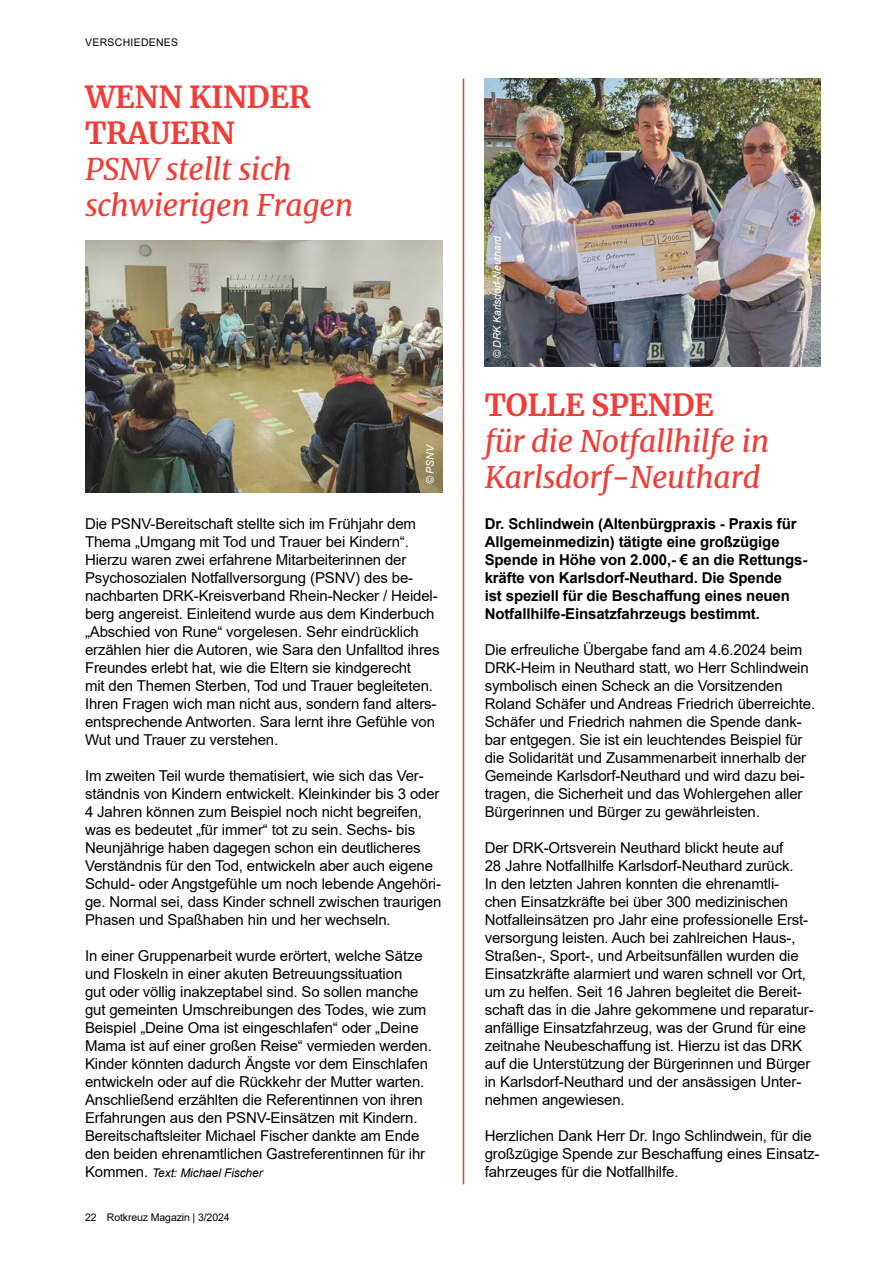
<style>
.page{position:relative;width:893px;height:1263px;background:#fff}
.page>*{position:absolute;margin:0;border:0;box-sizing:border-box;transform-origin:0 0}
.t1{font:italic 30px/36px "Merriweather";letter-spacing:-.01em;color:#f13d37}
.t2{font:700 30px/36px "Merriweather";letter-spacing:-.01em;color:#f13d37}
.t3{font:15px/18px "Arial";letter-spacing:-.01em;color:#000}
.t4{font:700 15px/18px "Arial";letter-spacing:-.01em;color:#000}
.t5{font:italic 12px "Arial";letter-spacing:-.01em;color:#000}
.t6{font:italic 10.5px "Arial";letter-spacing:-.01em;color:#fff}
.t7{font:10.5px "Arial";letter-spacing:-.01em;color:#000}
.t8{font:10.5px "Arial";letter-spacing:.025em;color:#000}
.s1{font-style:normal;font-size:15px}
</style>
<div class="page">
<img style="left:85px;top:241px;width:357px;height:252px">
<hr style="left:463px;top:79px;width:1px;height:1105px;background:#f13d37">
<img style="left:485px;top:79px;width:336px;height:288px">
<p class="t8" style="left:85px;top:35px;width:94px">VERSCHIEDENES</p>
<h1 class="t2" style="left:85px;top:78px;width:227px">WENN KINDER<br>TRAUERN</h1>
<h1 class="t1" style="left:85px;top:151px;width:270px">PSNV stellt sich schwierigen Fragen</h1>
<p class="t6" style="left:423px;top:484px;width:41px;rotate:-90deg">© PSNV</p>
<p class="t3" style="left:85px;top:514px;width:356px">Die PSNV-Bereitschaft stellte sich im Frühjahr dem Thema „Umgang mit Tod und Trauer bei Kindern“.<br>Hierzu waren zwei erfahrene Mitarbeiterinnen der Psychosozialen Notfallversorgung (PSNV) des be&shy;nachbarten DRK-Kreisverband Rhein-Necker / Heidel&shy;berg angereist. Einleitend wurde aus dem Kinderbuch „Abschied von Rune“ vorgelesen. Sehr eindrücklich erzählen hier die Autoren, wie Sara den Unfalltod ihres Freundes erlebt hat, wie die Eltern sie kindgerecht<br>mit den Themen Sterben, Tod und Trauer begleiteten.<br>Ihren Fragen wich man nicht aus, sondern fand alters&shy;entsprechende Antworten. Sara lernt ihre Gefühle von Wut und Trauer zu verstehen.</p>
<p class="t3" style="left:85px;top:766px;width:358px">Im zweiten Teil wurde thematisiert, wie sich das Ver&shy;ständnis von Kindern entwickelt. Kleinkinder bis 3 oder 4 Jahren können zum Beispiel noch nicht begreifen, was es bedeutet „für immer“ tot zu sein. Sechs- bis Neunjährige haben dagegen schon ein deutlicheres Verständnis für den Tod, entwickeln aber auch eigene Schuld- oder Angstgefühle um noch lebende Angehöri&shy;ge. Normal sei, dass Kinder schnell zwischen traurigen Phasen und Spaßhaben hin und her wechseln.</p>
<p class="t3" style="left:85px;top:946px;width:348px">In einer Gruppenarbeit wurde erörtert, welche Sätze und Floskeln in einer akuten Betreuungssituation<br>gut oder völlig inakzeptabel sind. So sollen manche gut gemeinten Umschreibungen des Todes, wie zum Beispiel „Deine Oma ist eingeschlafen“ oder „Deine Mama ist auf einer großen Reise“ vermieden werden.<br>Kinder könnten dadurch Ängste vor dem Einschlafen entwickeln oder auf die Rückkehr der Mutter warten.<br>Anschließend erzählten die Referentinnen von ihren Erfahrungen aus den PSNV-Einsätzen mit Kindern.<br>Bereitschaftsleiter Michael Fischer dankte am Ende den beiden ehrenamtlichen Gastreferentinnen für ihr</p>
<p class="t5" style="left:85px;top:1165px;width:179px"><span class="s1">Kommen.</span> Text: Michael Fischer</p>
<p class="t7" style="left:85px;top:1210px;width:146px">22 Rotkreuz Magazin | 3/2024</p>
<p class="t6" style="left:490px;top:358px;width:124px;rotate:-90deg">© DRK Karlsdorf-Neuthard</p>
<h1 class="t2" style="left:485px;top:387px;width:231px">TOLLE SPENDE</h1>
<h1 class="t1" style="left:485px;top:423px;width:286px">für die Notfallhilfe in</h1>
<h1 class="t1" style="left:485px;top:459px;width:277px">Karlsdorf-Neuthard</h1>
<p class="t4" style="left:485px;top:515px;width:324px">Dr. Schlindwein (Altenbürgpraxis - Praxis für Allgemeinmedizin) tätigte eine großzügige Spende in Höhe von 2.000,- € an die Rettungs&shy;kräfte von Karlsdorf-Neuthard. Die Spende<br>ist speziell für die Beschaffung eines neuen Notfallhilfe-Einsatzfahrzeugs bestimmt.</p>
<p class="t3" style="left:485px;top:640px;width:332px">Die erfreuliche Übergabe fand am 4.6.2024 beim DRK-Heim in Neuthard statt, wo Herr Schlindwein symbolisch einen Scheck an die Vorsitzenden Roland Schäfer und Andreas Friedrich überreichte.<br>Schäfer und Friedrich nahmen die Spende dank&shy;bar entgegen. Sie ist ein leuchtendes Beispiel für die Solidarität und Zusammenarbeit innerhalb der Gemeinde Karlsdorf-Neuthard und wird dazu bei&shy;tragen, die Sicherheit und das Wohlergehen aller Bürgerinnen und Bürger zu gewährleisten.</p>
<p class="t3" style="left:485px;top:838px;width:330px">Der DRK-Ortsverein Neuthard blickt heute auf<br>28 Jahre Notfallhilfe Karlsdorf-Neuthard zurück.<br>In den letzten Jahren konnten die ehrenamtli&shy;chen Einsatzkräfte bei ü ber 300 medizinischen Notfalleinsätzen pro Jahr eine professionelle Erst&shy;versorgung leisten. Auch bei zahlreichen Haus-, Straßen-, Sport-, und Arbeitsunfällen wurden die Einsatzkräfte alarmiert und waren schnell vor Ort, um zu helfen. Seit 16 Jahren begleitet die Bereit&shy;schaft das in die Jahre gekommene und reparatur&shy;anfällige Einsatzfahrzeug, was der Grund für eine zeitnahe Neubeschaffung ist. Hierzu ist das DRK auf die Unterstützung der Bü rgerinnen und Bürger in Karlsdorf-Neuthard und der ansässigen Unter&shy;nehmen angewiesen.</p>
<p class="t3" style="left:485px;top:1126px;width:336px">Herzlichen Dank Herr Dr. Ingo Schlindwein, für die großzügige Spende zur Beschaffung eines Einsatz&shy;fahrzeuges für die Notfallhilfe.</p>
</div>
